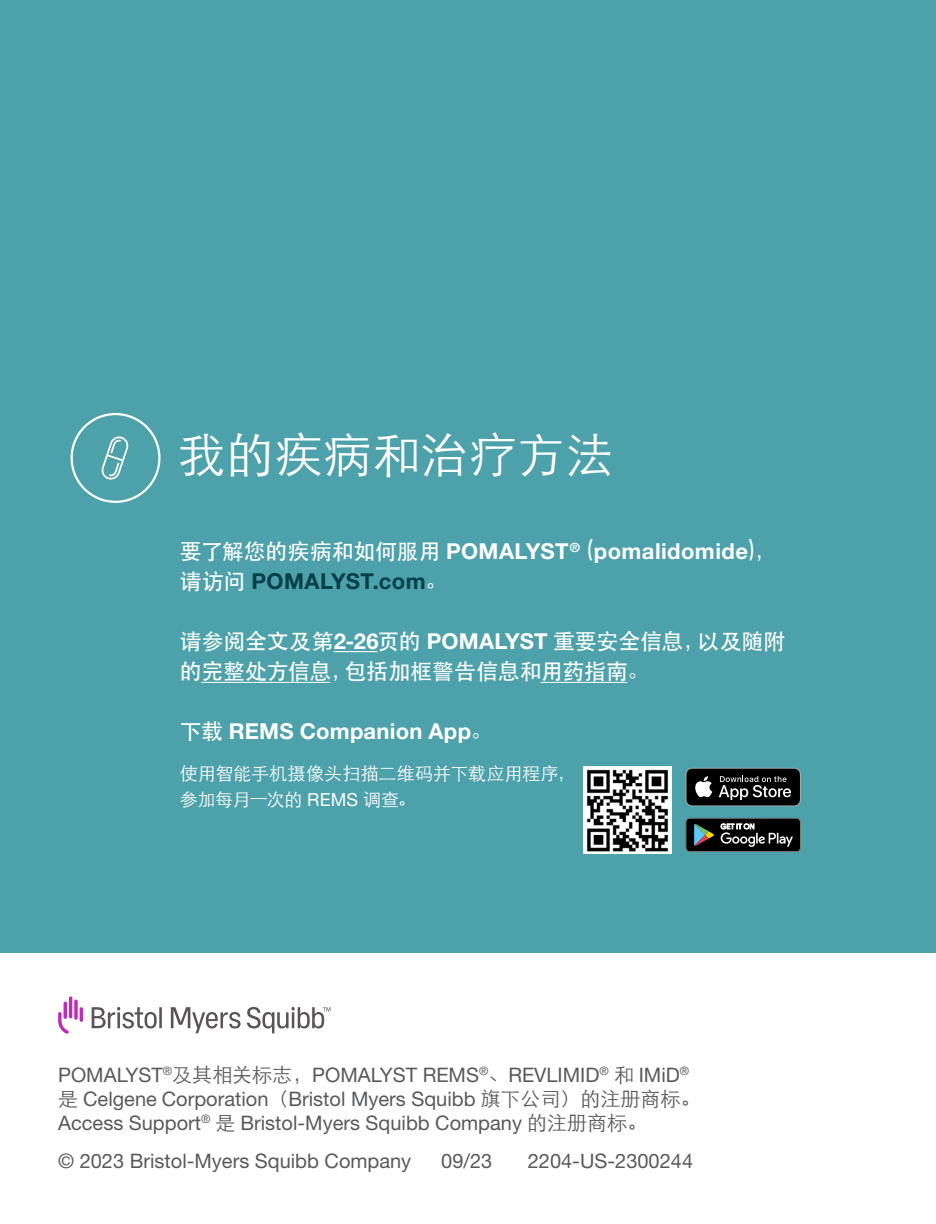
<style>
.page{position:relative;width:936px;height:1224px;background:#fff}
.page>*{position:absolute;margin:0;border:0;box-sizing:border-box;transform-origin:0 0}
.t1{font:300 48px "ST Heiti SC";letter-spacing:.01em;color:#fff}
.t2{font:700 22px/30px "Helvetica Neue LT Std";letter-spacing:.015em;color:#fff}
.t3{font:500 22px/30px "ST Heiti SC";letter-spacing:-.01em;color:#fff}
.t4{font:20px/24px "Helvetica Neue LT Std";color:#58595b}
.t5{font:300 18px/26px "ST Heiti SC";color:#fff}
.s1{font-family:"ST Heiti SC";font-weight:500}
.s2{color:#023f48}
.s3{font-family:"Helvetica Neue LT Std";font-weight:700}
.s4{font-family:"Helvetica Neue LT Std";font-weight:400}
.s5{font-family:"ST Heiti SC";font-weight:300}
</style>
<div class="page">
<div style="left:0;top:0;width:936px;height:952px;background:#4ca1ab"></div>
<div style="left:71px;top:413px;width:90px;height:90px;border:2px solid #fff;border-radius:50%"></div>
<svg style="left:101px;top:436px;width:27px;height:44px"></svg>
<hr style="left:334px;top:651px;width:44px;height:1px;background:#fff">
<hr style="left:201px;top:682px;width:129px;height:1px;background:#fff">
<hr style="left:541px;top:682px;width:86px;height:1px;background:#fff">
<svg style="left:58px;top:996px;width:25px;height:38px"></svg>
<svg style="left:92px;top:1007px;width:238px;height:26px"></svg>
<img style="left:584px;top:767px;width:88px;height:86px">
<svg style="left:686px;top:768px;width:115px;height:38px;background:#2f2f30"></svg>
<svg style="left:686px;top:818px;width:115px;height:34px;background:#2c2f2d"></svg>
<h1 class="t1" style="left:178px;top:413px;width:437px">我的疾病和治疗方法</h1>
<p class="t2" style="left:180px;top:536px;width:598px"><span class="s1">要了解您的疾病和如何服用</span> POMALYST<sup>®</sup> <span class="s1">(</span>pomalidomide<span class="s1">)，请访问</span> <span class="s2">POMALYST.com</span><span class="s1">。</span></p>
<p class="t3" style="left:180px;top:626px;width:608px">请参阅全文及第<span class="s3">2-26</span>页的 <span class="s3">POMALYST</span> 重要安全信息，以及随附的完整处方信息，包括加框警告信息和用药指南。</p>
<p class="t2" style="left:180px;top:716px;width:314px"><span class="s1">下载</span> REMS Companion App<span class="s1">。</span></p>
<p class="t5" style="left:180px;top:758px;width:397px">使用智能手机摄像头扫描二维码并下载应用程序，参加每月一次的 <span class="s4">REMS</span> 调查。</p>
<p class="t4" style="left:58px;top:1062px;width:644px">POMALYST<sup>®</sup><span class="s5">及其相关标志，</span>POMALYST REMS<sup>®</sup><span class="s5">、</span>REVLIMID<sup>®</sup> <span class="s5">和</span> IMiD<sup>®</sup><span class="s5">是</span> Celgene Corporation<span class="s5">（</span>Bristol Myers Squibb <span class="s5">旗下公司）的注册商标。<br></span>Access Support<sup>®</sup> <span class="s5">是</span> Bristol-Myers Squibb Company <span class="s5">的注册商标。</span></p>
<p class="t4" style="left:58px;top:1149px;width:355px">© 2023 Bristol-Myers Squibb Company</p>
<p class="t4" style="left:441px;top:1149px;width:53px">09/23</p>
<p class="t4" style="left:528px;top:1149px;width:167px">2204-US-2300244</p>
</div>
